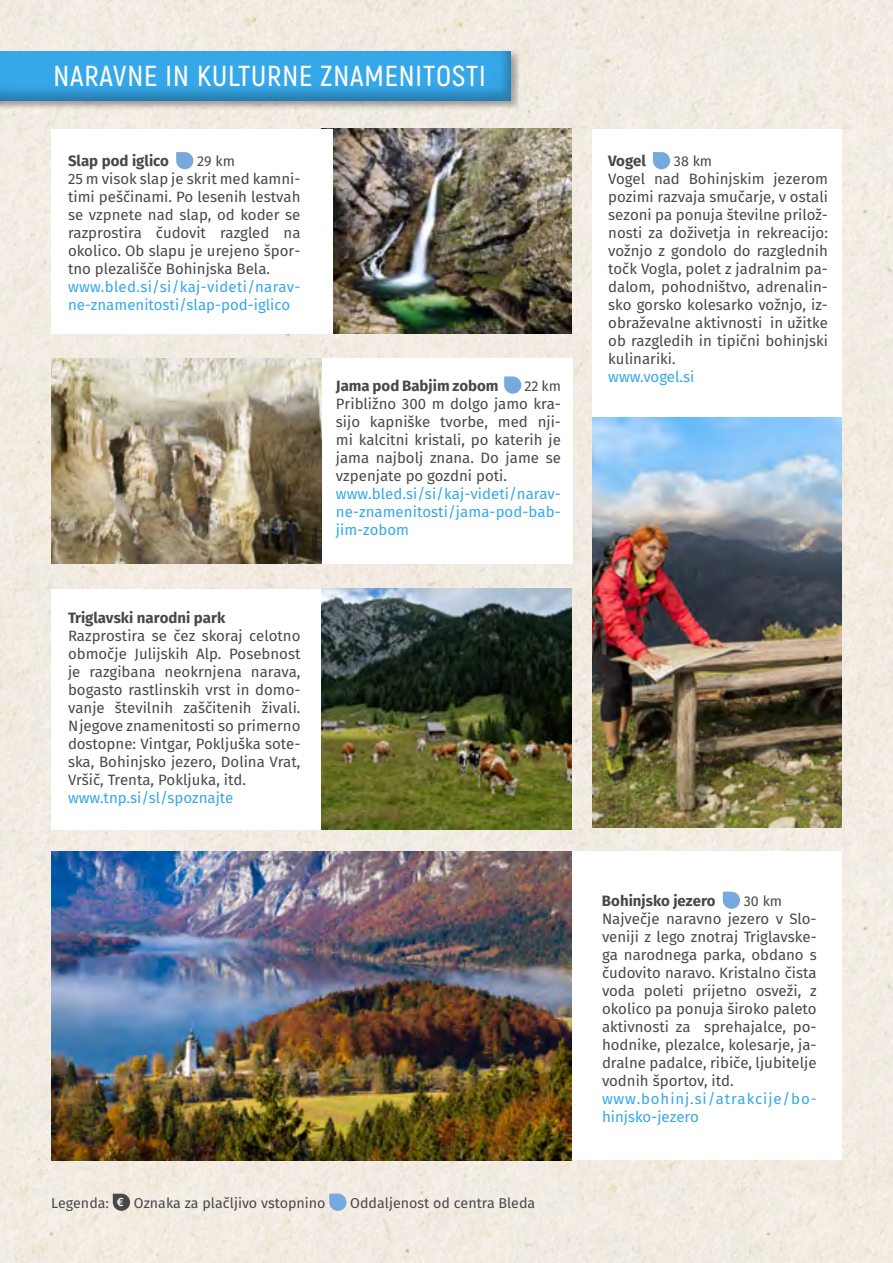
<style>
.page{position:relative;width:893px;height:1263px;background:#f2ece2}
.page>*{position:absolute;margin:0;border:0;box-sizing:border-box;transform-origin:0 0}
.t1{font:600 28.95px "Akrobat";letter-spacing:.03em;color:#fff}
.t2{font:15px/18px "Fira Sans";color:#484848;text-align:justify}
.t3{font:15px/18px "Fira Sans";color:#36a7e9;text-align:justify}
.t4{font:700 15px "Fira Sans";color:#484848}
.t5{font:15px/18px "Fira Sans";letter-spacing:.06em;color:#36a7e9}
.t6{font:14.25px "Fira Sans";color:#484848}
.s1{font-weight:500;font-size:12px;color:#fff}
</style>
<div class="page">
<div style="left:0;top:51px;width:519px;height:60px;background:#000;opacity:.35"></div>
<div style="left:0;top:40px;width:524px;height:61px;background:#000;opacity:.25"></div>
<div style="left:291px;top:358px;width:281px;height:206px;background:#fff"></div>
<svg style="left:113px;top:1194px;width:17px;height:17px"></svg>
<svg style="left:329px;top:1194px;width:17px;height:17px"></svg>
<img style="left:332px;top:129px;width:239px;height:204px">
<img style="left:51px;top:358px;width:271px;height:206px">
<svg style="left:504px;top:376px;width:17px;height:18px"></svg>
<div style="left:51px;top:129px;width:281px;height:204px;background:#fff"></div>
<svg style="left:176px;top:152px;width:17px;height:17px"></svg>
<div style="left:51px;top:589px;width:281px;height:241px;background:#fff"></div>
<img style="left:322px;top:589px;width:249px;height:240px">
<div style="left:467px;top:851px;width:375px;height:309px;background:#fff"></div>
<img style="left:51px;top:851px;width:520px;height:310px">
<svg style="left:723px;top:892px;width:17px;height:17px"></svg>
<div style="left:592px;top:129px;width:250px;height:570px;background:#fff"></div>
<img style="left:592px;top:418px;width:250px;height:409px">
<svg style="left:653px;top:152px;width:17px;height:17px"></svg>
<h1 class="t1" style="left:53px;top:58px;width:434px">NARAVNE IN KULTURNE ZNAMENITOSTI</h1>
<p class="t4" style="left:68px;top:151px;width:103px">Slap pod iglico</p>
<p class="t6" style="left:197px;top:151px;width:39px">29 km</p>
<p class="t2" style="left:68px;top:171px;width:234px">25 m visok slap je skrit med kamni&shy;timi peščinami. Po lesenih lestvah se vzpnete nad slap, od koder se razprostira čudovit razgled na okolico. Ob slapu je urejeno špor&shy;tno plezališče Bohinjska Bela.</p>
<p class="t3" style="left:68px;top:279px;width:234px">www.bled.si/si/kaj-videti/narav&shy;ne-znamenitosti/slap-pod-iglico</p>
<p class="t4" style="left:68px;top:607px;width:159px">Triglavski narodni park</p>
<p class="t2" style="left:68px;top:628px;width:234px">Razprostira se čez skoraj celotno območje Julijskih Alp. Posebnost je razgibana neokrnjena narava, bogasto rastlinskih vrst in domo&shy;vanje številnih zaščitenih živali.<br>Njegove znamenitosti so primerno dostopne: Vintgar, Pokljuška sote&shy;ska, Bohinjsko jezero, Dolina Vrat, Vršič, Trenta, Pokljuka, itd.</p>
<p class="t3" style="left:68px;top:790px;width:167px">www.tnp.si/sl/spoznajte</p>
<p class="t4" style="left:336px;top:375px;width:164px">Jama pod Babjim zobom</p>
<p class="t6" style="left:524px;top:376px;width:38px">22 km</p>
<p class="t2" style="left:336px;top:396px;width:227px">Približno 300 m dolgo jamo kra&shy;sijo kapniške tvorbe, med nji&shy;mi kalcitni kristali, po katerih je jama najbolj znana. Do jame se vzpenjate po gozdni poti.</p>
<p class="t3" style="left:336px;top:486px;width:226px">www.bled.si/si/kaj-videti/narav&shy;ne-znamenitosti/jama-pod-bab&shy;jim-zobom</p>
<p class="t6" style="left:51px;top:1193px;width:276px">Legenda: <span class="s1">€</span> Oznaka za plačljivo vstopnino</p>
<p class="t6" style="left:350px;top:1193px;width:187px">Oddaljenost od centra Bleda</p>
<p class="t4" style="left:608px;top:151px;width:39px">Vogel</p>
<p class="t6" style="left:674px;top:151px;width:40px">38 km</p>
<p class="t2" style="left:608px;top:171px;width:221px">Vogel nad Bohinjskim jezerom pozimi razvaja smučarje, v ostali sezoni pa ponuja številne prilož&shy;nosti za doživetja in rekreacijo: vožnjo z gondolo do razglednih točk Vogla, polet z jadralnim pa&shy;dalom, pohodništvo, adrenalin&shy;sko gorsko kolesarko vožnjo, iz&shy;obraževalne aktivnosti in užitke ob razgledih in tipični bohinjski kulinariki.</p>
<p class="t3" style="left:608px;top:369px;width:88px">www.vogel.si</p>
<p class="t4" style="left:602px;top:890px;width:115px">Bohinjsko jezero</p>
<p class="t6" style="left:744px;top:891px;width:40px">30 km</p>
<p class="t2" style="left:602px;top:911px;width:216px">Največje naravno jezero v Slo&shy;veniji z lego znotraj Triglavske&shy;ga narodnega parka, obdano s čudovito naravo. Kristalno čista voda poleti prijetno osveži, z okolico pa ponuja široko paleto aktivnosti za sprehajalce, po&shy;hodnike, plezalce, kolesarje, ja&shy;dralne padalce, ribiče, ljubitelje vodnih športov, itd.</p>
<p class="t5" style="left:602px;top:1091px;width:216px">www.bohinj.si/atrakcije/bo&shy;hinjsko-jezero</p>
</div>
